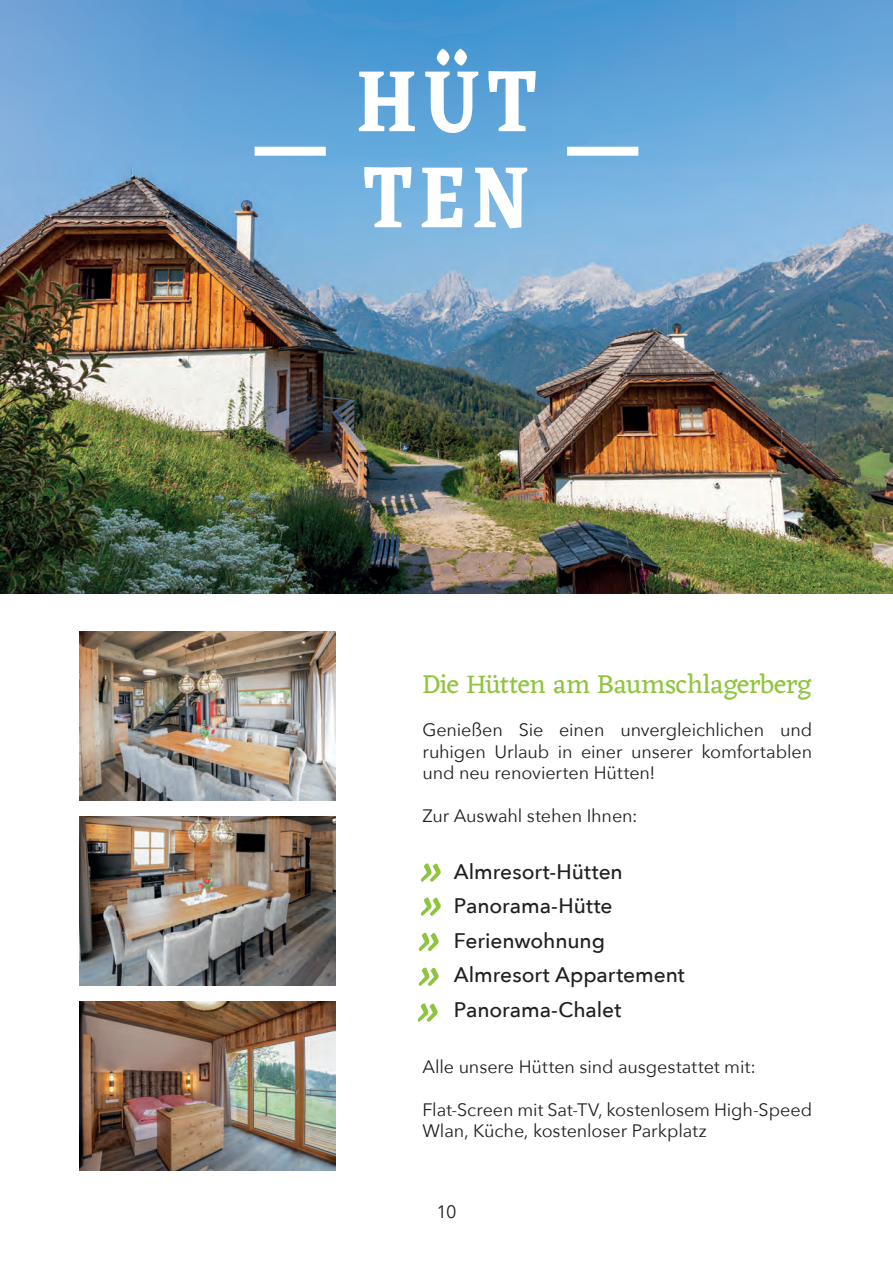
<style>
.page{position:relative;width:893px;height:1263px;background:#fff}
.page>*{position:absolute;margin:0;border:0;box-sizing:border-box;transform-origin:0 0}
.t1{font:700 90px/96px "Eczar";letter-spacing:.11em;color:#fff;scale:.8 1}
.t2{font:57px "Market";color:#8fc53e}
.t3{font:27px "Eczar";letter-spacing:-.015em;color:#8fc53e}
.t4{font:500 21px/34.5px "Avenir Next";letter-spacing:-.005em;color:#231f20}
.t5{font:18px/21.6px "Avenir Next";letter-spacing:-.005em;color:#231f20;text-align:justify}
</style>
<div class="page">
<img style="left:80px;top:631px;width:256px;height:169px">
<img style="left:80px;top:816px;width:256px;height:169px">
<img style="left:80px;top:1001px;width:256px;height:169px">
<img style="left:0;top:0;width:893px;height:594px">
<div style="left:255px;top:147px;width:71px;height:9px;background:#fff"></div>
<div style="left:567px;top:147px;width:71px;height:9px;background:#fff"></div>
<h1 class="t1" style="left:357px;top:52px;width:225px">HÜT<br>TEN</h1>
<h3 class="t3" style="left:422px;top:665px;width:391px">Die Hütten am Baumschlagerberg</h3>
<p class="t5" style="left:422px;top:718px;width:391px">Genießen Sie einen unvergleichlichen und ruhigen Urlaub in einer unserer komfortablen und neu renovierten Hütten!</p>
<p class="t5" style="left:422px;top:804px;width:217px">Zur Auswahl stehen Ihnen:</p>
<h2 class="t2" style="left:416px;top:838px;width:25px">»</h2>
<h2 class="t2" style="left:416px;top:872px;width:25px">»</h2>
<h2 class="t2" style="left:414px;top:908px;width:25px">»</h2>
<h2 class="t2" style="left:414px;top:942px;width:25px">»</h2>
<h2 class="t2" style="left:412px;top:978px;width:25px">»</h2>
<p class="t4" style="left:454px;top:853px;width:232px">Almresort-Hütten<br>Panorama-Hütte<br>Ferienwohnung<br>Almresort Appartement<br>Panorama-Chalet</p>
<p class="t5" style="left:422px;top:1055px;width:335px">Alle unsere Hütten sind ausgestattet mit:</p>
<p class="t5" style="left:422px;top:1098px;width:391px">Flat-Screen mit Sat-TV, kostenlosem High-Speed<br>Wlan, Küche, kostenloser Parkplatz</p>
<p class="t5" style="left:437px;top:1200px;width:21px">10</p>
</div>
